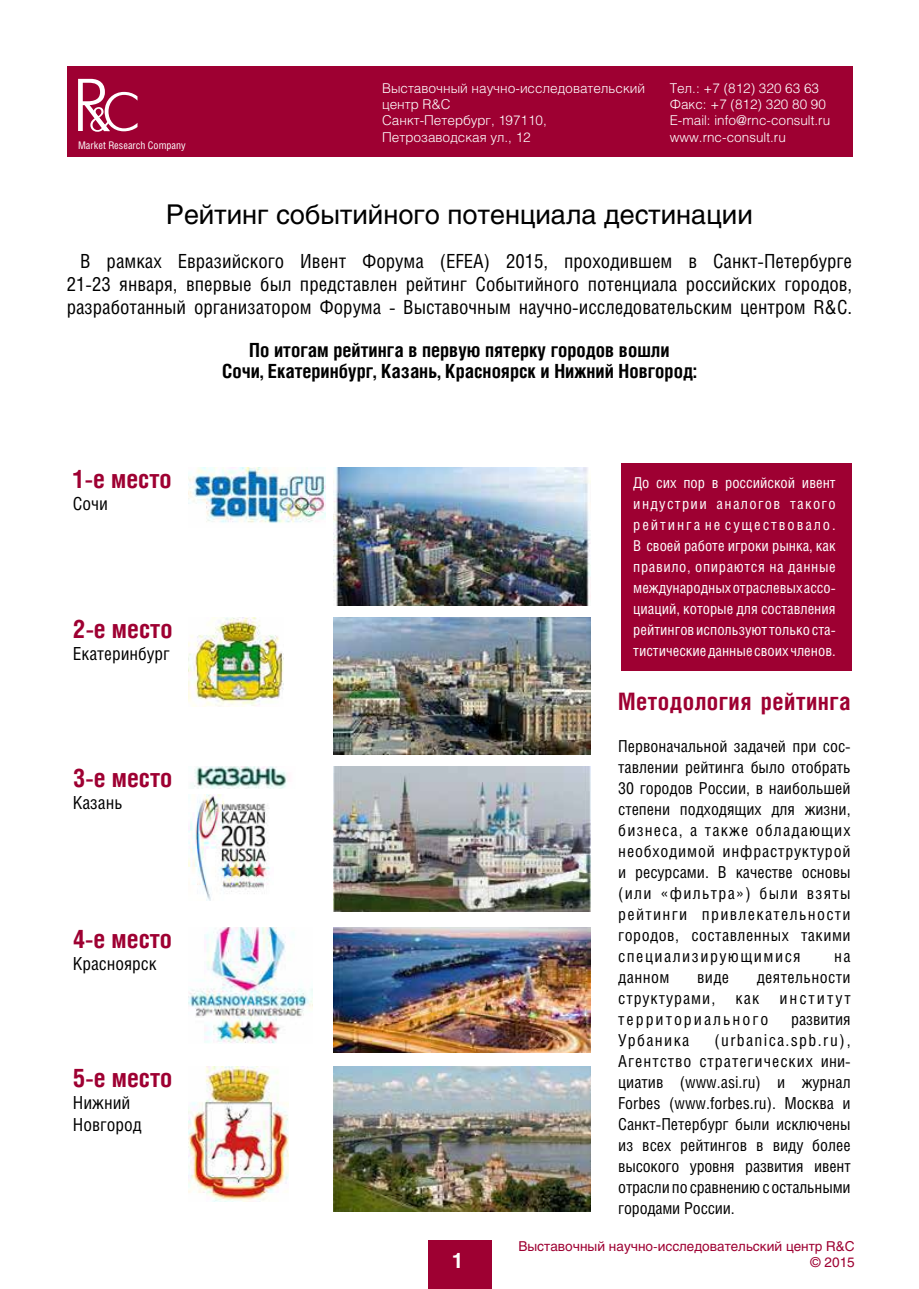
<style>
.page{position:relative;width:919px;height:1289px;background:#fff}
.page>*{position:absolute;margin:0;border:0;box-sizing:border-box;transform-origin:0 0}
.t1{font:27px "Helios";color:#000}
.t2{font:700 25.5px "Helios Cond";color:#9e0032}
.t3{font:700 24px "Helios Cond";letter-spacing:.02em;color:#9e0032}
.t4{font:700 21px "Helios";color:#fff}
.t5{font:19.5px/23px "Helios Cond";color:#000;text-align:justify}
.t6{font:700 19.5px/21px "Helios Cond";color:#000;text-align:center}
.t7{font:18px/21.6px "Helios Cond";color:#000}
.t8{font:16.5px/21px "Helios Cond";letter-spacing:.03em;color:#000;text-align:justify}
.t9{font:16.5px "Helios Cond";color:#000}
.t10{font:16.5px "Helios Cond";letter-spacing:.08em;color:#000}
.t11{font:15px/21px "Helios Cond";color:#fff;text-align:justify}
.t12{font:300 13.5px/16.2px "Helios";color:#fff}
.t13{font:13.5px/16.2px "Helios";color:#9e0032;text-align:right}
.t14{font:10.5px "Helios Cond";color:#fff}
</style>
<div class="page">
<div style="left:428px;top:1240px;width:63px;height:48px;background:#9e0032"></div>
<div style="left:621px;top:463px;width:231px;height:207px;background:#9e0032"></div>
<div style="left:67px;top:67px;width:785px;height:90px;background:#9e0032"></div>
<svg style="left:78px;top:79px;width:59px;height:53px"></svg>
<img style="left:188px;top:467px;width:137px;height:56px">
<img style="left:334px;top:467px;width:256px;height:138px">
<img style="left:188px;top:617px;width:96px;height:89px">
<img style="left:334px;top:617px;width:256px;height:137px">
<img style="left:191px;top:766px;width:96px;height:22px">
<img style="left:188px;top:794px;width:82px;height:106px">
<img style="left:334px;top:766px;width:256px;height:145px">
<img style="left:188px;top:927px;width:124px;height:116px">
<img style="left:334px;top:927px;width:256px;height:125px">
<img style="left:188px;top:1066px;width:100px;height:135px">
<img style="left:334px;top:1066px;width:256px;height:145px">
<p class="t14" style="left:78px;top:139px;width:109px">Market Research Company</p>
<p class="t12" style="left:382px;top:80px;width:264px">Выставочный научно-исследовательский центр R&amp;C<br>Санкт-Петербург, 197110,<br>Петрозаводская ул., 12</p>
<p class="t12" style="left:669px;top:80px;width:162px">Тел.: +7 (812) 320 63 63<br>Факс: +7 (812) 320 80 90<br>E-mail: info@rnc-consult.ru www.rnc-consult.ru</p>
<h1 class="t1" style="left:166px;top:199px;width:588px">Рейтинг cобытийного потенциала дестинации</h1>
<p class="t5" style="left:67px;top:250px;width:786px;text-indent:13px">В рамках Евразийского Ивент Форума (EFEA) 2015, проходившем в Санкт-Петербурге 21-23 января, впервые был представлен рейтинг Событийного потенциала российских городов, разработанный организатором Форума - Выставочным научно-исследовательским центром R&amp;C.</p>
<p class="t6" style="left:222px;top:339px;width:476px">По итогам рейтинга в первую пятерку городов вошли<br>Сочи, Екатеринбург, Казань, Красноярск и Нижний Новгород:</p>
<h2 class="t2" style="left:73px;top:464px;width:100px">1-е место</h2>
<p class="t7" style="left:73px;top:492px;width:37px">Сочи</p>
<h2 class="t2" style="left:73px;top:613px;width:101px">2-е место</h2>
<p class="t7" style="left:73px;top:642px;width:98px">Екатеринбург</p>
<h2 class="t2" style="left:73px;top:762px;width:101px">3-е место</h2>
<p class="t7" style="left:73px;top:791px;width:51px">Казань</p>
<h2 class="t2" style="left:73px;top:923px;width:101px">4-е место</h2>
<p class="t7" style="left:73px;top:952px;width:85px">Красноярск</p>
<h2 class="t2" style="left:73px;top:1062px;width:101px">5-е место</h2>
<p class="t7" style="left:73px;top:1091px;width:70px">Нижний<br>Новгород</p>
<p class="t11" style="left:633px;top:471px;width:204px">До сих пор в российской ивент индустрии аналогов такого рейтинга не существовало.<br>В своей работе игроки рынка, как правило, опираются на данные международных отраслевых ассо&shy;циаций, которые для составления рейтингов используют только ста&shy;тистические данные своих членов.</p>
<h3 class="t3" style="left:618px;top:687px;width:234px">Методология рейтинга</h3>
<p class="t8" style="left:618px;top:735px;width:234px">Первоначальной задачей при сос&shy;тавлении рейтинга было отобрать 30 городов России, в наибольшей степени подходящих для жизни, бизнеса, а также обладающих необходимой инфраструктурой и ресурсами. В качестве основы (или «фильтра») были взяты рейтинги привлекательности городов, составленных такими специализирующимися</p>
<p class="t8" style="left:834px;top:945px;width:18px">на</p>
<p class="t8" style="left:618px;top:966px;width:234px;text-indent:138px">деятельности структурами, как институт территориального</p>
<p class="t8" style="left:618px;top:966px;width:53px">данном</p>
<p class="t8" style="left:697px;top:966px;width:34px">виде</p>
<p class="t9" style="left:791px;top:1009px;width:61px">развития</p>
<p class="t10" style="left:618px;top:1030px;width:73px">Урбаника</p>
<p class="t8" style="left:618px;top:1029px;width:234px;text-indent:96px">(urbanica.spb.ru), Агентство стратегических ини&shy;циатив (www.asi.ru) и журнал Forbes (www.forbes.ru). Москва и Санкт-Петербург были исключены из всех рейтингов в виду более высокого уровня развития ивент отрасли по сравнению с остальными городами России.</p>
<p class="t4" style="left:452px;top:1248px;width:13px">1</p>
<p class="t13" style="left:518px;top:1237px;width:338px">Выставочный научно-исследовательский центр R&amp;C © 2015</p>
</div>
